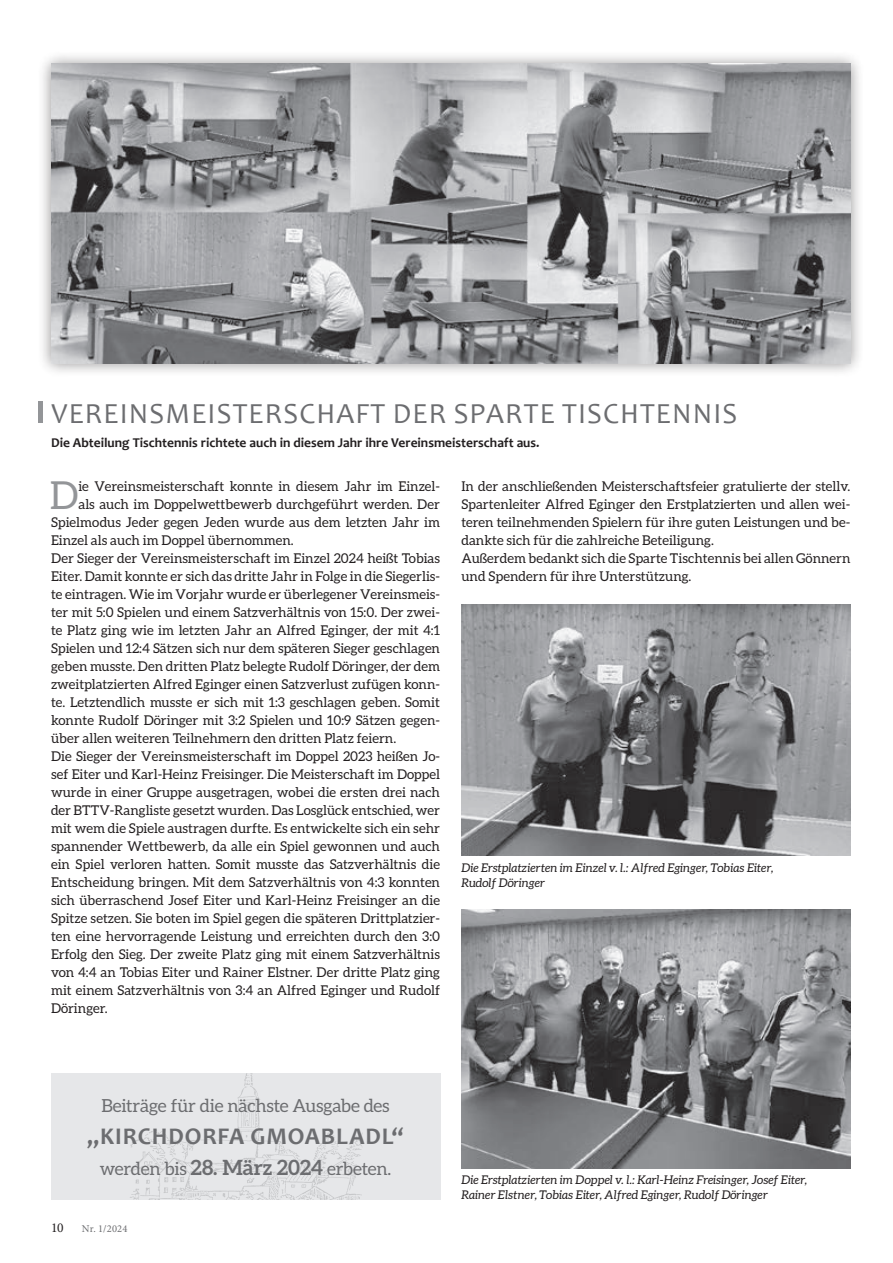
<style>
.page{position:relative;width:893px;height:1263px;background:#fff}
.page>*{position:absolute;margin:0;border:0;box-sizing:border-box;transform-origin:0 0}
.t1{font:38.55px "Aleo";color:#939598}
.t2{font:29.25px "Candara";letter-spacing:.04em;color:#6c6d70}
.t3{font:700 24px "Candara";letter-spacing:.035em;color:#6c6d70}
.t4{font:18px "Aleo";letter-spacing:-.01em;color:#6c6d70}
.t5{font:13.5px/18px "Aleo";color:#231f20}
.t6{font:700 13.5px "Candara";color:#231f20}
.t7{font:13.5px "Minion Pro";color:#231f20}
.t8{font:italic 12px/15px "Aleo";color:#231f20}
.t9{font:10.5px "Minion Pro";letter-spacing:.015em;color:#6c6d70}
.s1{font-weight:700;font-size:21px}
</style>
<div class="page">
<div style="left:38px;top:401px;width:5px;height:22px;background:#939598"></div>
<div style="left:37px;top:50px;width:828px;height:327px;background:#231f20;opacity:.5"></div>
<img style="left:51px;top:64px;width:799px;height:299px">
<img style="left:461px;top:605px;width:389px;height:251px">
<img style="left:461px;top:909px;width:389px;height:259px">
<div style="left:51px;top:1073px;width:389px;height:126px;background:#e6e7e9"></div>
<img style="left:129px;top:1073px;width:234px;height:126px">
<h2 class="t2" style="left:52px;top:395px;width:687px">VEREINSMEISTERSCHAFT DER SPARTE TISCHTENNIS</h2>
<p class="t6" style="left:51px;top:435px;width:490px">Die Abteilung Tischtennis richtete auch in diesem Jahr ihre Vereinsmeisterschaft aus.</p>
<h1 class="t1" style="left:50px;top:473px;width:30px">D</h1>
<p class="t5" style="left:78px;top:477px;width:363px">ie Vereinsmeisterschaft konnte in diesem Jahr im Einzel-</p>
<p class="t5" style="left:78px;top:495px;width:363px">als auch im Doppelwettbewerb durchgeführt werden. Der</p>
<p class="t5" style="left:51px;top:513px;width:391px">Spielmodus Jeder gegen Jeden wurde aus dem letzten Jahr im</p>
<p class="t5" style="left:51px;top:531px;width:244px">Einzel als auch im Doppel übernommen.</p>
<p class="t5" style="left:51px;top:549px;width:391px">Der Sieger der Vereinsmeisterschaft im Einzel 2024 heißt Tobias</p>
<p class="t5" style="left:51px;top:567px;width:391px">Eiter. Damit konnte er sich das dritte Jahr in Folge in die Siegerlis-</p>
<p class="t5" style="left:51px;top:585px;width:391px">te eintragen. Wie im Vorjahr wurde er überlegener Vereinsmeis-</p>
<p class="t5" style="left:51px;top:603px;width:391px">ter mit 5:0 Spielen und einem Satzverhältnis von 15:0. Der zwei-</p>
<p class="t5" style="left:51px;top:621px;width:390px">te Platz ging wie im letzten Jahr an Alfred Eginger, der mit 4:1</p>
<p class="t5" style="left:51px;top:639px;width:391px">Spielen und 12:4 Sätzen sich nur dem späteren Sieger geschlagen</p>
<p class="t5" style="left:51px;top:657px;width:391px">geben musste. Den dritten Platz belegte Rudolf Döringer, der dem</p>
<p class="t5" style="left:51px;top:675px;width:391px">zweitplatzierten Alfred Eginger einen Satzverlust zufügen konn-</p>
<p class="t5" style="left:51px;top:693px;width:391px">te. Letztendlich musste er sich mit 1:3 geschlagen geben. Somit</p>
<p class="t5" style="left:51px;top:711px;width:391px">konnte Rudolf Döringer mit 3:2 Spielen und 10:9 Sätzen gegen-</p>
<p class="t5" style="left:51px;top:729px;width:347px">über allen weiteren Teilnehmern den dritten Platz feiern.</p>
<p class="t5" style="left:51px;top:747px;width:391px">Die Sieger der Vereinsmeisterschaft im Doppel 2023 heißen Jo-</p>
<p class="t5" style="left:51px;top:765px;width:391px">sef Eiter und Karl-Heinz Freisinger. Die Meisterschaft im Doppel</p>
<p class="t5" style="left:51px;top:783px;width:391px">wurde in einer Gruppe ausgetragen, wobei die ersten drei nach</p>
<p class="t5" style="left:51px;top:801px;width:391px">der BTTV-Rangliste gesetzt wurden. Das Losglück entschied, wer</p>
<p class="t5" style="left:51px;top:819px;width:391px">mit wem die Spiele austragen durfte. Es entwickelte sich ein sehr</p>
<p class="t5" style="left:51px;top:837px;width:391px">spannender Wettbewerb, da alle ein Spiel gewonnen und auch</p>
<p class="t5" style="left:51px;top:855px;width:391px">ein Spiel verloren hatten. Somit musste das Satzverhältnis die</p>
<p class="t5" style="left:51px;top:873px;width:391px">Entscheidung bringen. Mit dem Satzverhältnis von 4:3 konnten</p>
<p class="t5" style="left:51px;top:891px;width:391px">sich überraschend Josef Eiter und Karl-Heinz Freisinger an die</p>
<p class="t5" style="left:51px;top:909px;width:391px">Spitze setzen. Sie boten im Spiel gegen die späteren Drittplatzier-</p>
<p class="t5" style="left:51px;top:927px;width:391px">ten eine hervorragende Leistung und erreichten durch den 3:0</p>
<p class="t5" style="left:51px;top:945px;width:391px">Erfolg den Sieg. Der zweite Platz ging mit einem Satzverhältnis</p>
<p class="t5" style="left:51px;top:963px;width:391px">von 4:4 an Tobias Eiter und Rainer Elstner. Der dritte Platz ging</p>
<p class="t5" style="left:51px;top:981px;width:391px">mit einem Satzverhältnis von 3:4 an Alfred Eginger und Rudolf</p>
<p class="t5" style="left:51px;top:999px;width:58px">Döringer.</p>
<p class="t5" style="left:461px;top:477px;width:391px">In der anschließenden Meisterschaftsfeier gratulierte der stellv.<br>Spartenleiter Alfred Eginger den Erstplatzierten und allen wei&shy;teren teilnehmenden Spielern für ihre guten Leistungen und be&shy;dankte sich für die zahlreiche Beteiligung.<br>Außerdem bedankt sich die Sparte Tischtennis bei allen Gönnern und Spendern für ihre Unterstützung.</p>
<p class="t8" style="left:461px;top:860px;width:314px">Die Erstplatzierten im Einzel v. l.: Alfred Eginger, Tobias Eiter,<br>Rudolf Döringer</p>
<h3 class="t4" style="left:101px;top:1096px;width:290px">Beiträge für die nächste Ausgabe des</h3>
<h3 class="t3" style="left:87px;top:1122px;width:318px">„KIRCHDORFA GMOABLADL“</h3>
<h3 class="t4" style="left:100px;top:1159px;width:293px">werden bis <span class="s1">28. März 2024</span> erbeten.</h3>
<p class="t7" style="left:51px;top:1219px;width:14px">10</p>
<p class="t9" style="left:82px;top:1222px;width:47px">Nr. 1/2024</p>
<p class="t8" style="left:461px;top:1172px;width:347px">Die Erstplatzierten im Doppel v. l.: Karl-Heinz Freisinger, Josef Eiter,<br>Rainer Elstner, Tobias Eiter, Alfred Eginger, Rudolf Döringer</p>
</div>
